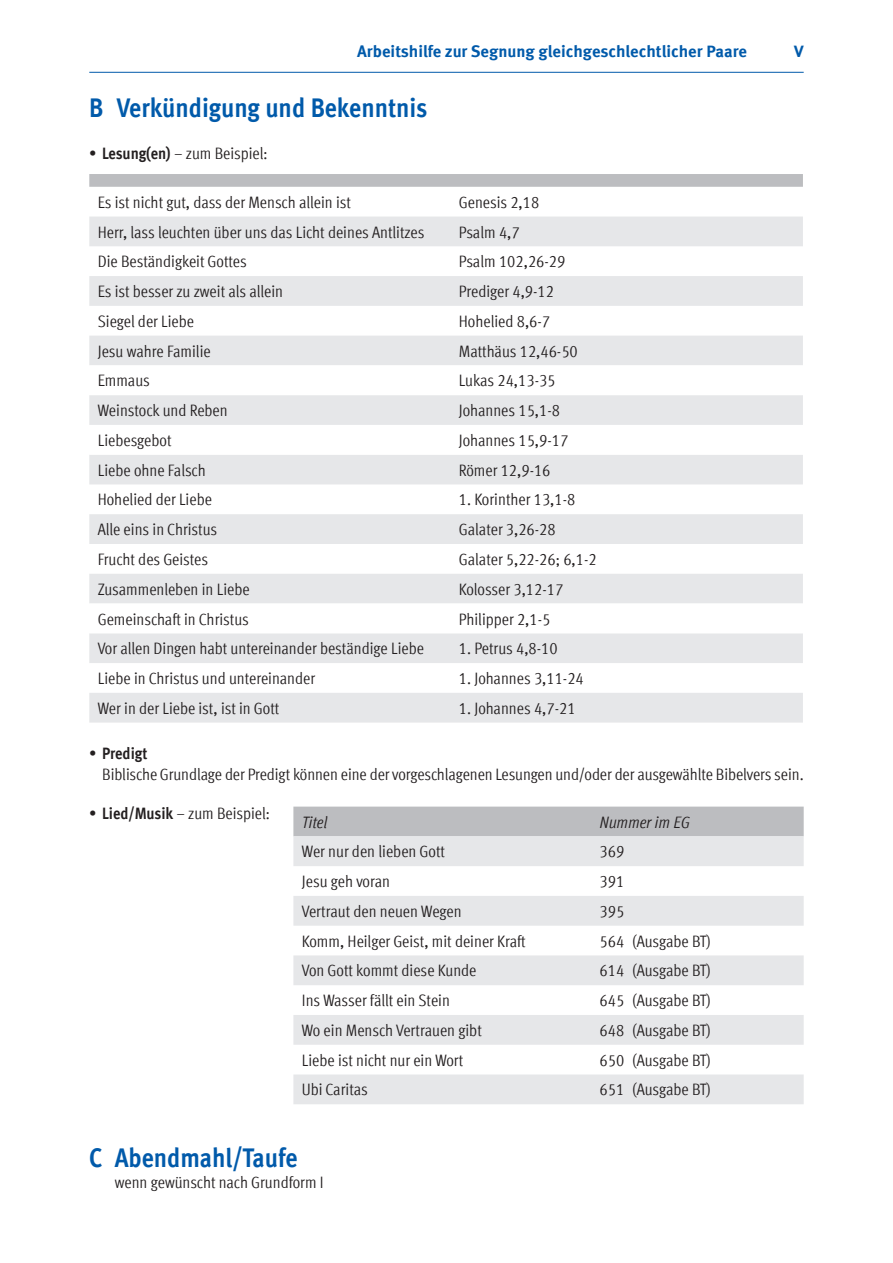
<style>
.page{position:relative;width:893px;height:1263px;background:#fff}
.page>*{position:absolute;margin:0;border:0;box-sizing:border-box;transform-origin:0 0}
.t1{font:700 condensed 27px "Meta Offc";color:#015aaa}
.t2{font:condensed 16.5px "Meta Offc";color:#231f20}
.t3{font:700 16.5px "Meta Offc";color:#015aaa}
.t4{font:italic condensed 16.5px "Meta Offc";color:#231f20}
.t5{font:700 condensed 16.5px "Meta Offc";color:#231f20}
.s1{font-weight:700}
.s2{font-weight:700;color:#fff}
</style>
<div class="page">
<hr style="left:89px;top:72px;width:715px;height:1px;background:#015aaa">
<svg style="left:89px;top:174px;width:714px;height:13px;background:#bdbec1"></svg>
<svg style="left:89px;top:217px;width:714px;height:506px;fill:#e6e7e9"></svg>
<svg style="left:89px;top:365px;width:714px;height:268px"></svg>
<div style="left:293px;top:807px;width:511px;height:29px;background:#bcbdc0"></div>
<svg style="left:293px;top:836px;width:511px;height:268px;fill:#e6e7e9"></svg>
<p class="t3" style="left:357px;top:42px;width:391px">Arbeitshilfe zur Segnung gleichgeschlechtlicher Paare</p>
<p class="t3" style="left:794px;top:42px;width:11px">V</p>
<h1 class="t1" style="left:89px;top:92px;width:340px">B Verkündigung und Bekenntnis</h1>
<p class="t2" style="left:89px;top:144px;width:180px"><span class="s1">• Lesung(en)</span> – zum Beispiel:</p>
<p class="t2" style="left:98px;top:193px;width:255px">Es ist nicht gut, dass der Mensch allein ist</p>
<p class="t2" style="left:459px;top:193px;width:82px">Genesis 2,18</p>
<p class="t2" style="left:98px;top:222px;width:328px">Herr, lass leuchten über uns das Licht deines Antlitzes</p>
<p class="t2" style="left:459px;top:222px;width:62px">Psalm 4,7</p>
<p class="t2" style="left:98px;top:252px;width:151px">Die Beständigkeit Gottes</p>
<p class="t2" style="left:459px;top:252px;width:108px">Psalm 102,26-29</p>
<p class="t2" style="left:98px;top:282px;width:187px">Es ist besser zu zweit als allein</p>
<p class="t2" style="left:459px;top:282px;width:97px">Prediger 4,9-12</p>
<p class="t2" style="left:98px;top:312px;width:98px">Siegel der Liebe</p>
<p class="t2" style="left:459px;top:312px;width:93px">Hohelied 8,6-7</p>
<p class="t2" style="left:98px;top:342px;width:114px">Jesu wahre Familie</p>
<p class="t2" style="left:459px;top:342px;width:120px">Matthäus 12,46-50</p>
<p class="t2" style="left:98px;top:371px;width:54px">Emmaus</p>
<p class="t2" style="left:459px;top:371px;width:98px">Lukas 24,13-35</p>
<p class="t2" style="left:98px;top:401px;width:131px">Weinstock und Reben</p>
<p class="t2" style="left:459px;top:401px;width:103px">Johannes 15,1-8</p>
<p class="t2" style="left:98px;top:431px;width:75px">Liebesgebot</p>
<p class="t2" style="left:459px;top:431px;width:111px">Johannes 15,9-17</p>
<p class="t2" style="left:98px;top:461px;width:109px">Liebe ohne Falsch</p>
<p class="t2" style="left:459px;top:461px;width:93px">Römer 12,9-16</p>
<p class="t2" style="left:98px;top:490px;width:116px">Hohelied der Liebe</p>
<p class="t2" style="left:459px;top:490px;width:118px">1. Korinther 13,1-8</p>
<p class="t2" style="left:98px;top:520px;width:121px">Alle eins in Christus</p>
<p class="t2" style="left:459px;top:520px;width:98px">Galater 3,26-28</p>
<p class="t2" style="left:98px;top:550px;width:112px">Frucht des Geistes</p>
<p class="t2" style="left:459px;top:550px;width:139px">Galater 5,22-26; 6,1-2</p>
<p class="t2" style="left:98px;top:580px;width:153px">Zusammenleben in Liebe</p>
<p class="t2" style="left:459px;top:580px;width:106px">Kolosser 3,12-17</p>
<p class="t2" style="left:98px;top:609px;width:153px">Gemeinschaft in Christus</p>
<p class="t2" style="left:459px;top:609px;width:93px">Philipper 2,1-5</p>
<p class="t2" style="left:98px;top:639px;width:328px">Vor allen Dingen habt untereinander beständige Liebe</p>
<p class="t2" style="left:459px;top:639px;width:100px">1. Petrus 4,8-10</p>
<p class="t2" style="left:98px;top:669px;width:219px">Liebe in Christus und untereinander</p>
<p class="t2" style="left:459px;top:669px;width:126px">1. Johannes 3,11-24</p>
<p class="t2" style="left:98px;top:699px;width:183px">Wer in der Liebe ist, ist in Gott</p>
<p class="t2" style="left:459px;top:699px;width:118px">1. Johannes 4,7-21</p>
<p class="t5" style="left:89px;top:743px;width:60px">• Predigt</p>
<p class="t2" style="left:89px;top:765px;width:716px"><span class="s2">•</span> Biblische Grundlage der Predigt können eine der vorgeschlagenen Lesungen und/oder der ausgewählte Bibelvers sein.</p>
<p class="t2" style="left:89px;top:804px;width:182px"><span class="s1">• Lied/Musik</span> – zum Beispiel:</p>
<p class="t4" style="left:302px;top:812px;width:27px">Titel</p>
<p class="t4" style="left:600px;top:812px;width:92px">Nummer im EG</p>
<p class="t2" style="left:302px;top:842px;width:145px">Wer nur den lieben Gott</p>
<p class="t2" style="left:600px;top:842px;width:26px">369</p>
<p class="t2" style="left:302px;top:872px;width:90px">Jesu geh voran</p>
<p class="t2" style="left:600px;top:872px;width:26px">391</p>
<p class="t2" style="left:302px;top:902px;width:161px">Vertraut den neuen Wegen</p>
<p class="t2" style="left:600px;top:902px;width:26px">395</p>
<p class="t2" style="left:302px;top:931px;width:225px">Komm, Heilger Geist, mit deiner Kraft</p>
<p class="t2" style="left:600px;top:931px;width:112px">564 (Ausgabe BT)</p>
<p class="t2" style="left:302px;top:961px;width:176px">Von Gott kommt diese Kunde</p>
<p class="t2" style="left:600px;top:961px;width:112px">614 (Ausgabe BT)</p>
<p class="t2" style="left:302px;top:991px;width:150px">Ins Wasser fällt ein Stein</p>
<p class="t2" style="left:600px;top:991px;width:112px">645 (Ausgabe BT)</p>
<p class="t2" style="left:302px;top:1021px;width:182px">Wo ein Mensch Vertrauen gibt</p>
<p class="t2" style="left:600px;top:1021px;width:112px">648 (Ausgabe BT)</p>
<p class="t2" style="left:302px;top:1051px;width:163px">Liebe ist nicht nur ein Wort</p>
<p class="t2" style="left:600px;top:1051px;width:112px">650 (Ausgabe BT)</p>
<p class="t2" style="left:302px;top:1080px;width:67px">Ubi Caritas</p>
<p class="t2" style="left:600px;top:1080px;width:112px">651 (Ausgabe BT)</p>
<h1 class="t1" style="left:89px;top:1142px;width:210px">C Abendmahl/Taufe</h1>
<p class="t2" style="left:115px;top:1173px;width:210px">wenn gewünscht nach Grundform I</p>
</div>
